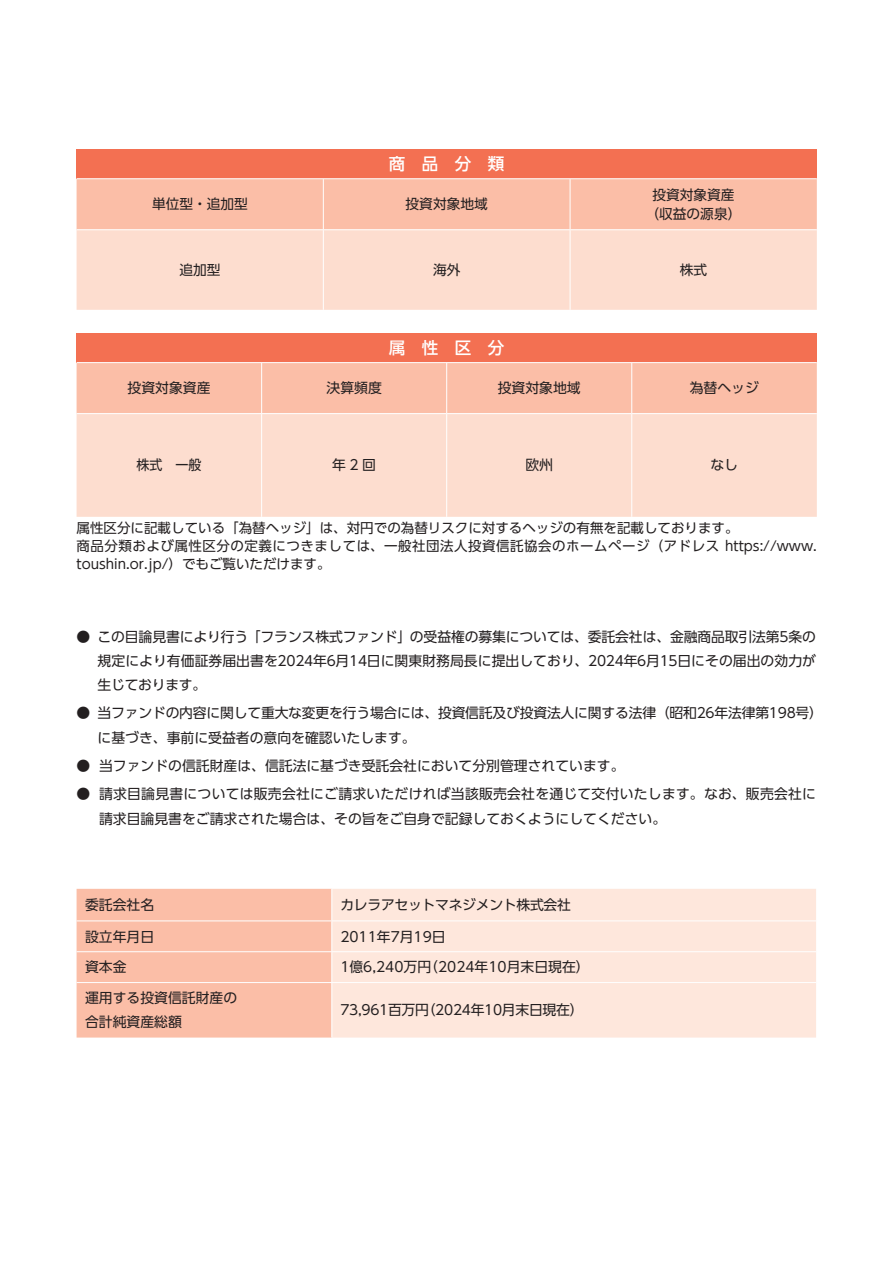
<style>
.page{position:relative;width:893px;height:1263px;background:#fff}
.page>*{position:absolute;margin:0;border:0;box-sizing:border-box;transform-origin:0 0}
.t1{font:16.5px "UD Shin Go Pro Medium 90 pv RKSJ H";color:#fff}
.t2{font:13.8px/24.2px "UD Shin Go Pro Regular 90 pv RKSJ H";color:#231f20}
.t3{font:13.8px/24.2px "UD Shin Go Pro Regular 90 pv RKSJ H";letter-spacing:.02em;color:#231f20}
.t4{font:13.8px "UD Shin Go Pro Regular 90 pv RKSJ H";letter-spacing:-.02em;color:#231f20}
.t5{font:13.8px "UD Shin Go Pro Regular 90 pv RKSJ H";color:#231f20;scale:.94 1}
.t6{font:13.65px/19.5px "UD Shin Go Pro Regular 90 pv RKSJ H";color:#231f20;text-align:center}
.t7{font:13.5px/18px "UD Shin Go Pro Regular 90 pv RKSJ H";color:#231f20}
</style>
<div class="page">
<div style="left:77px;top:889px;width:254px;height:149px;background:#fbbea7"></div>
<div style="left:332px;top:889px;width:484px;height:149px;background:#fee7dc"></div>
<hr style="left:77px;top:920px;width:739px;height:1px;background:#fff">
<hr style="left:77px;top:951px;width:739px;height:1px;background:#fff">
<hr style="left:77px;top:982px;width:739px;height:1px;background:#fff">
<div style="left:77px;top:333px;width:739px;height:30px;background:#f37052"></div>
<div style="left:77px;top:363px;width:739px;height:50px;background:#fbbea7"></div>
<div style="left:77px;top:414px;width:739px;height:103px;background:#fdddcf"></div>
<hr style="left:261px;top:363px;width:1px;height:50px;background:#fff">
<hr style="left:446px;top:363px;width:1px;height:50px;background:#fff">
<hr style="left:631px;top:363px;width:1px;height:50px;background:#fff">
<hr style="left:261px;top:414px;width:1px;height:103px;background:#fff">
<hr style="left:446px;top:414px;width:1px;height:103px;background:#fff">
<hr style="left:631px;top:414px;width:1px;height:103px;background:#fff">
<hr style="left:77px;top:362px;width:739px;height:1px;background:#fff">
<div style="left:77px;top:149px;width:739px;height:30px;background:#f37052"></div>
<div style="left:77px;top:179px;width:739px;height:50px;background:#fbbea7"></div>
<div style="left:77px;top:230px;width:739px;height:80px;background:#fdddcf"></div>
<hr style="left:323px;top:179px;width:1px;height:50px;background:#fff">
<hr style="left:569px;top:179px;width:1px;height:50px;background:#fff">
<hr style="left:323px;top:230px;width:1px;height:80px;background:#fff">
<hr style="left:569px;top:230px;width:1px;height:80px;background:#fff">
<hr style="left:77px;top:178px;width:739px;height:1px;background:#fff">
<p class="t1" style="left:389px;top:158px;width:117px">商　品　分　類</p>
<p class="t6" style="left:152px;top:196px;width:97px">単位型・追加型</p>
<p class="t6" style="left:405px;top:196px;width:84px">投資対象地域</p>
<p class="t6" style="left:645px;top:187px;width:97px">投資対象資産（収益の源泉）</p>
<p class="t6" style="left:179px;top:262px;width:43px">追加型</p>
<p class="t6" style="left:433px;top:262px;width:29px">海外</p>
<p class="t6" style="left:679px;top:262px;width:29px">株式</p>
<p class="t1" style="left:389px;top:342px;width:117px">属　性　区　分</p>
<p class="t2" style="left:128px;top:378px;width:84px">投資対象資産</p>
<p class="t2" style="left:326px;top:378px;width:57px">決算頻度</p>
<p class="t2" style="left:497px;top:378px;width:84px">投資対象地域</p>
<p class="t2" style="left:689px;top:378px;width:71px">為替ヘッジ</p>
<p class="t5" style="left:137px;top:460px;width:71px">株式　一般</p>
<p class="t2" style="left:332px;top:455px;width:45px">年2回</p>
<p class="t2" style="left:525px;top:455px;width:29px">欧州</p>
<p class="t2" style="left:710px;top:455px;width:29px">なし</p>
<p class="t7" style="left:77px;top:521px;width:741px">属性区分に記載している「為替ヘッジ」は、対円での為替リスクに対するヘッジの有無を記載しております。<br>商品分類および属性区分の定義につきましては、一般社団法人投資信託協会のホームページ（アドレス https://www. toushin.or.jp/）でもご覧いただけます。</p>
<p class="t2" style="left:98px;top:626px;width:720px;text-align:justify;text-indent:-21px">● この目論見書により行う「フランス株式ファンド」の受益権の募集については、委託会社は、金融商品取引法第5条の規定により有価証券届出書を2024年6月14日に関東財務局長に提出しており、2024年6月15日にその届出の効力が生じております。</p>
<p class="t2" style="left:98px;top:703px;width:726px;text-indent:-21px">● 当ファンドの内容に関して重大な変更を行う場合には、投資信託及び投資法人に関する法律（昭和26年法律第198号）に基づき、事前に受益者の意向を確認いたします。</p>
<p class="t2" style="left:77px;top:756px;width:549px">● 当ファンドの信託財産は、信託法に基づき受託会社において分別管理されています。</p>
<p class="t3" style="left:99px;top:784px;width:718px;text-indent:-22px">● 請求目論見書については販売会社にご請求いただければ当該販売会社を通じて交付いたします。なお、販売会社に請求目論見書をご請求された場合は、その旨をご自身で記録しておくようにしてください。</p>
<p class="t2" style="left:85px;top:895px;width:71px">委託会社名</p>
<p class="t4" style="left:340px;top:900px;width:232px">カレラアセットマネジメント株式会社</p>
<p class="t2" style="left:85px;top:926px;width:71px">設立年月日</p>
<p class="t2" style="left:340px;top:926px;width:107px">2011年7月19日</p>
<p class="t2" style="left:85px;top:957px;width:43px">資本金</p>
<p class="t2" style="left:340px;top:957px;width:251px">1億6,240万円（2024年10月末日現在）</p>
<p class="t2" style="left:85px;top:988px;width:154px">運用する投資信託財産の合計純資産総額</p>
<p class="t4" style="left:340px;top:1005px;width:245px">73,961百万円（2024年10月末日現在）</p>
</div>
